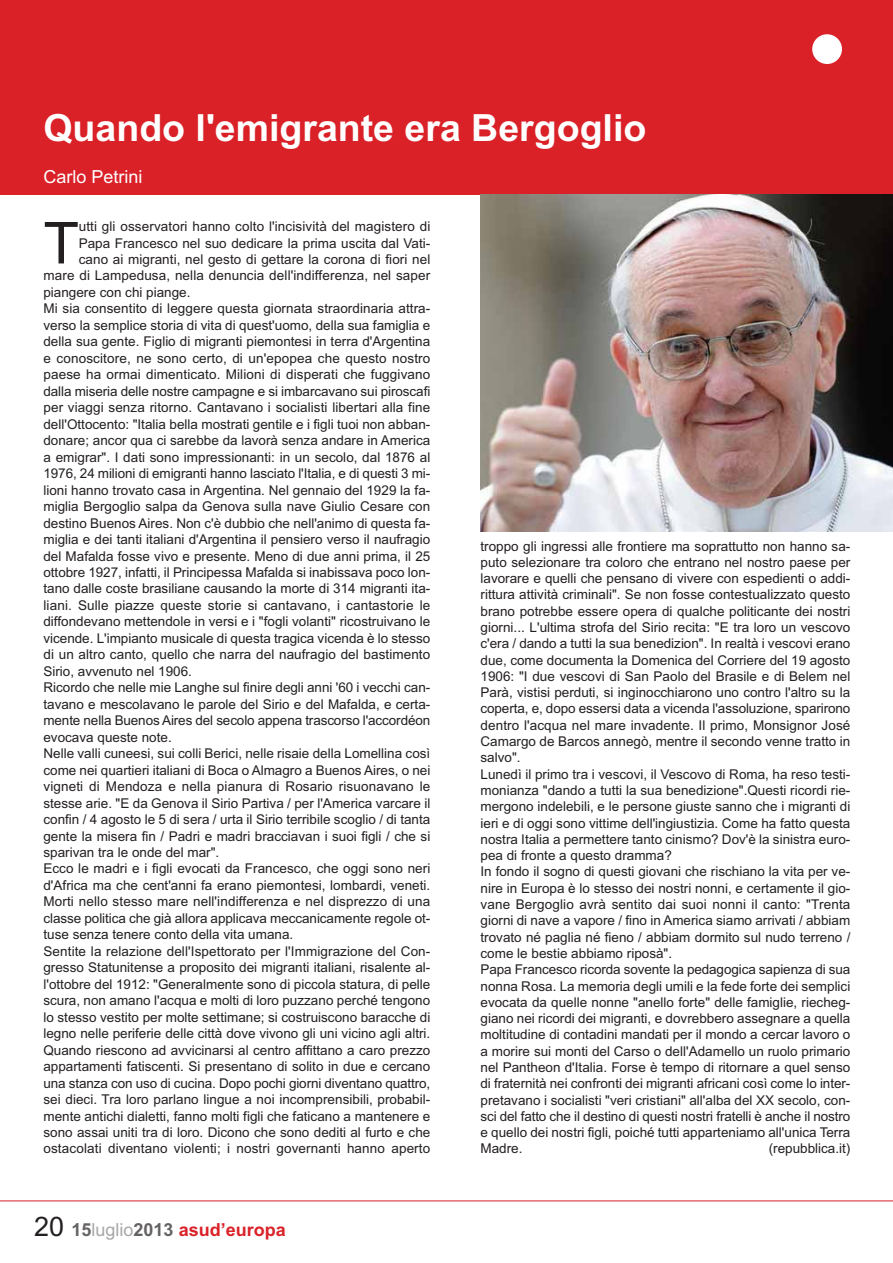
<style>
.page{position:relative;width:893px;height:1263px;background:#fff}
.page>*{position:absolute;margin:0;border:0;box-sizing:border-box;transform-origin:0 0}
.t1{font:57.9px "Arial";color:#231f20}
.t2{font:700 37.5px "Arial";color:#fff}
.t3{font:700 18px "Arial";color:#da2128}
.t4{font:18px "Arial";color:#fff}
.t5{font:13.5px/16.4px "Arial";color:#231f20}
.s1{font-weight:400;font-size:27px;color:#231f20}
.s2{color:#656262}
.s3{font-weight:400;color:#a9a7a6}
</style>
<div class="page">
<div style="left:0;top:0;width:892px;height:194px;background:#da2128"></div>
<hr style="left:0;top:1201px;width:892px;height:1px;background:#da2128">
<div style="left:812px;top:34px;width:30px;height:30px;background:#fff;border-radius:50%"></div>
<img style="left:480px;top:194px;width:412px;height:338px">
<h2 class="t2" style="left:43px;top:114px;width:604px">Quando l'emigrante era Bergoglio</h2>
<h3 class="t4" style="left:43px;top:171px;width:100px">Carlo Petrini</h3>
<h1 class="t1" style="left:43px;top:222px;width:37px">T</h1>
<p class="t5" style="left:79px;top:219px;width:353px">utti gli osservatori hanno colto l'incisività del magistero di</p>
<p class="t5" style="left:79px;top:236px;width:353px">Papa Francesco nel suo dedicare la prima uscita dal Vati-</p>
<p class="t5" style="left:79px;top:252px;width:353px">cano ai migranti, nel gesto di gettare la corona di fiori nel</p>
<p class="t5" style="left:43px;top:269px;width:388px">mare di Lampedusa, nella denuncia dell'indifferenza, nel saper</p>
<p class="t5" style="left:43px;top:285px;width:149px">piangere con chi piange.</p>
<p class="t5" style="left:43px;top:302px;width:388px">Mi sia consentito di leggere questa giornata straordinaria attra-</p>
<p class="t5" style="left:43px;top:318px;width:388px">verso la semplice storia di vita di quest'uomo, della sua famiglia e</p>
<p class="t5" style="left:43px;top:335px;width:388px">della sua gente. Figlio di migranti piemontesi in terra d'Argentina</p>
<p class="t5" style="left:43px;top:351px;width:388px">e conoscitore, ne sono certo, di un'epopea che questo nostro</p>
<p class="t5" style="left:43px;top:368px;width:388px">paese ha ormai dimenticato. Milioni di disperati che fuggivano</p>
<p class="t5" style="left:43px;top:384px;width:388px">dalla miseria delle nostre campagne e si imbarcavano sui piroscafi</p>
<p class="t5" style="left:43px;top:401px;width:388px">per viaggi senza ritorno. Cantavano i socialisti libertari alla fine</p>
<p class="t5" style="left:43px;top:417px;width:388px">dell'Ottocento: "Italia bella mostrati gentile e i figli tuoi non abban-</p>
<p class="t5" style="left:43px;top:434px;width:388px">donare; ancor qua ci sarebbe da lavorà senza andare in America</p>
<p class="t5" style="left:43px;top:450px;width:388px">a emigrar". I dati sono impressionanti: in un secolo, dal 1876 al</p>
<p class="t5" style="left:43px;top:467px;width:388px">1976, 24 milioni di emigranti hanno lasciato l'Italia, e di questi 3 mi-</p>
<p class="t5" style="left:43px;top:483px;width:388px">lioni hanno trovato casa in Argentina. Nel gennaio del 1929 la fa-</p>
<p class="t5" style="left:43px;top:500px;width:388px">miglia Bergoglio salpa da Genova sulla nave Giulio Cesare con</p>
<p class="t5" style="left:43px;top:516px;width:388px">destino Buenos Aires. Non c'è dubbio che nell'animo di questa fa-</p>
<p class="t5" style="left:43px;top:532px;width:388px">miglia e dei tanti italiani d'Argentina il pensiero verso il naufragio</p>
<p class="t5" style="left:43px;top:549px;width:388px">del Mafalda fosse vivo e presente. Meno di due anni prima, il 25</p>
<p class="t5" style="left:43px;top:565px;width:388px">ottobre 1927, infatti, il Principessa Mafalda si inabissava poco lon-</p>
<p class="t5" style="left:43px;top:582px;width:388px">tano dalle coste brasiliane causando la morte di 314 migranti ita-</p>
<p class="t5" style="left:43px;top:598px;width:388px">liani. Sulle piazze queste storie si cantavano, i cantastorie le</p>
<p class="t5" style="left:43px;top:615px;width:388px">diffondevano mettendole in versi e i "fogli volanti" ricostruivano le</p>
<p class="t5" style="left:43px;top:631px;width:388px">vicende. L'impianto musicale di questa tragica vicenda è lo stesso</p>
<p class="t5" style="left:43px;top:648px;width:388px">di un altro canto, quello che narra del naufragio del bastimento</p>
<p class="t5" style="left:43px;top:664px;width:150px">Sirio, avvenuto nel 1906.</p>
<p class="t5" style="left:43px;top:681px;width:388px">Ricordo che nelle mie Langhe sul finire degli anni '60 i vecchi can-</p>
<p class="t5" style="left:43px;top:697px;width:388px">tavano e mescolavano le parole del Sirio e del Mafalda, e certa-</p>
<p class="t5" style="left:43px;top:714px;width:388px">mente nella Buenos Aires del secolo appena trascorso l'accordéon</p>
<p class="t5" style="left:43px;top:730px;width:130px">evocava queste note.</p>
<p class="t5" style="left:43px;top:747px;width:388px">Nelle valli cuneesi, sui colli Berici, nelle risaie della Lomellina così</p>
<p class="t5" style="left:43px;top:763px;width:388px">come nei quartieri italiani di Boca o Almagro a Buenos Aires, o nei</p>
<p class="t5" style="left:43px;top:780px;width:388px">vigneti di Mendoza e nella pianura di Rosario risuonavano le</p>
<p class="t5" style="left:43px;top:796px;width:388px">stesse arie. "E da Genova il Sirio Partiva / per l'America varcare il</p>
<p class="t5" style="left:43px;top:812px;width:388px">confin / 4 agosto le 5 di sera / urta il Sirio terribile scoglio / di tanta</p>
<p class="t5" style="left:43px;top:829px;width:388px">gente la misera fin / Padri e madri bracciavan i suoi figli / che si</p>
<p class="t5" style="left:43px;top:845px;width:177px">sparivan tra le onde del mar".</p>
<p class="t5" style="left:43px;top:862px;width:388px">Ecco le madri e i figli evocati da Francesco, che oggi sono neri</p>
<p class="t5" style="left:43px;top:878px;width:388px">d'Africa ma che cent'anni fa erano piemontesi, lombardi, veneti.</p>
<p class="t5" style="left:43px;top:895px;width:388px">Morti nello stesso mare nell'indifferenza e nel disprezzo di una</p>
<p class="t5" style="left:43px;top:911px;width:388px">classe politica che già allora applicava meccanicamente regole ot-</p>
<p class="t5" style="left:43px;top:928px;width:251px">tuse senza tenere conto della vita umana.</p>
<p class="t5" style="left:43px;top:944px;width:388px">Sentite la relazione dell'Ispettorato per l'Immigrazione del Con-</p>
<p class="t5" style="left:43px;top:961px;width:388px">gresso Statunitense a proposito dei migranti italiani, risalente al-</p>
<p class="t5" style="left:43px;top:977px;width:388px">l'ottobre del 1912: "Generalmente sono di piccola statura, di pelle</p>
<p class="t5" style="left:43px;top:994px;width:388px">scura, non amano l'acqua e molti di loro puzzano perché tengono</p>
<p class="t5" style="left:43px;top:1010px;width:388px">lo stesso vestito per molte settimane; si costruiscono baracche di</p>
<p class="t5" style="left:43px;top:1027px;width:388px">legno nelle periferie delle città dove vivono gli uni vicino agli altri.</p>
<p class="t5" style="left:43px;top:1043px;width:388px">Quando riescono ad avvicinarsi al centro affittano a caro prezzo</p>
<p class="t5" style="left:43px;top:1060px;width:388px">appartamenti fatiscenti. Si presentano di solito in due e cercano</p>
<p class="t5" style="left:43px;top:1076px;width:388px">una stanza con uso di cucina. Dopo pochi giorni diventano quattro,</p>
<p class="t5" style="left:43px;top:1092px;width:388px">sei dieci. Tra loro parlano lingue a noi incomprensibili, probabil-</p>
<p class="t5" style="left:43px;top:1109px;width:388px">mente antichi dialetti, fanno molti figli che faticano a mantenere e</p>
<p class="t5" style="left:43px;top:1125px;width:388px">sono assai uniti tra di loro. Dicono che sono dediti al furto e che</p>
<p class="t5" style="left:43px;top:1142px;width:388px">ostacolati diventano violenti; i nostri governanti hanno aperto</p>
<p class="t5" style="left:480px;top:539px;width:371px">troppo gli ingressi alle frontiere ma soprattutto non hanno sa&shy;puto selezionare tra coloro che entrano nel nostro paese per lavorare e quelli che pensano di vivere con espedienti o addi&shy;rittura attività criminali". Se non fosse contestualizzato questo brano potrebbe essere opera di qualche politicante dei nostri giorni... L'ultima strofa del Sirio recita: "E tra loro un vescovo c'era / dando a tutti la sua benedizion". In realtà i vescovi erano due, come documenta la Domenica del Corriere del 19 agosto 1906: "I due vescovi di San Paolo del Brasile e di Belem nel Parà, vistisi perduti, si inginocchiarono uno contro l'altro su la coperta, e, dopo essersi data a vicenda l'assoluzione, sparirono dentro l'acqua nel mare invadente. Il primo, Monsignor José Camargo de Barcos annegò, mentre il secondo venne tratto in salvo".<br>Lunedì il primo tra i vescovi, il Vescovo di Roma, ha reso testi&shy;monianza "dando a tutti la sua benedizione".Questi ricordi rie&shy;mergono indelebili, e le persone giuste sanno che i migranti di ieri e di oggi sono vittime dell'ingiustizia. Come ha fatto questa nostra Italia a permettere tanto cinismo? Dov'è la sinistra euro&shy;pea di fronte a questo dramma?<br>In fondo il sogno di questi giovani che rischiano la vita per ve&shy;nire in Europa è lo stesso dei nostri nonni, e certamente il gio&shy;vane Bergoglio avrà sentito dai suoi nonni il canto: "Trenta giorni di nave a vapore / fino in America siamo arrivati / abbiam trovato né paglia né fieno / abbiam dormito sul nudo terreno / come le bestie abbiamo riposà".<br>Papa Francesco ricorda sovente la pedagogica sapienza di sua nonna Rosa. La memoria degli umili e la fede forte dei semplici evocata da quelle nonne "anello forte" delle famiglie, riecheg&shy;giano nei ricordi dei migranti, e dovrebbero assegnare a quella moltitudine di contadini mandati per il mondo a cercar lavoro o a morire sui monti del Carso o dell'Adamello un ruolo primario nel Pantheon d'Italia. Forse è tempo di ritornare a quel senso di fraternità nei confronti dei migranti africani così come lo inter&shy;pretavano i socialisti "veri cristiani" all'alba del XX secolo, con&shy;sci del fatto che il destino di questi nostri fratelli è anche il nostro e quello dei nostri figli, poiché tutti apparteniamo all'unica Terra Madre.</p>
<p class="t5" style="left:768px;top:1142px;width:83px">(repubblica.it)</p>
<h3 class="t3" style="left:34px;top:1223px;width:253px"><span class="s1">20</span> <span class="s2">15</span><span class="s3">luglio</span><span class="s2">2013</span> asud’europa</h3>
</div>
